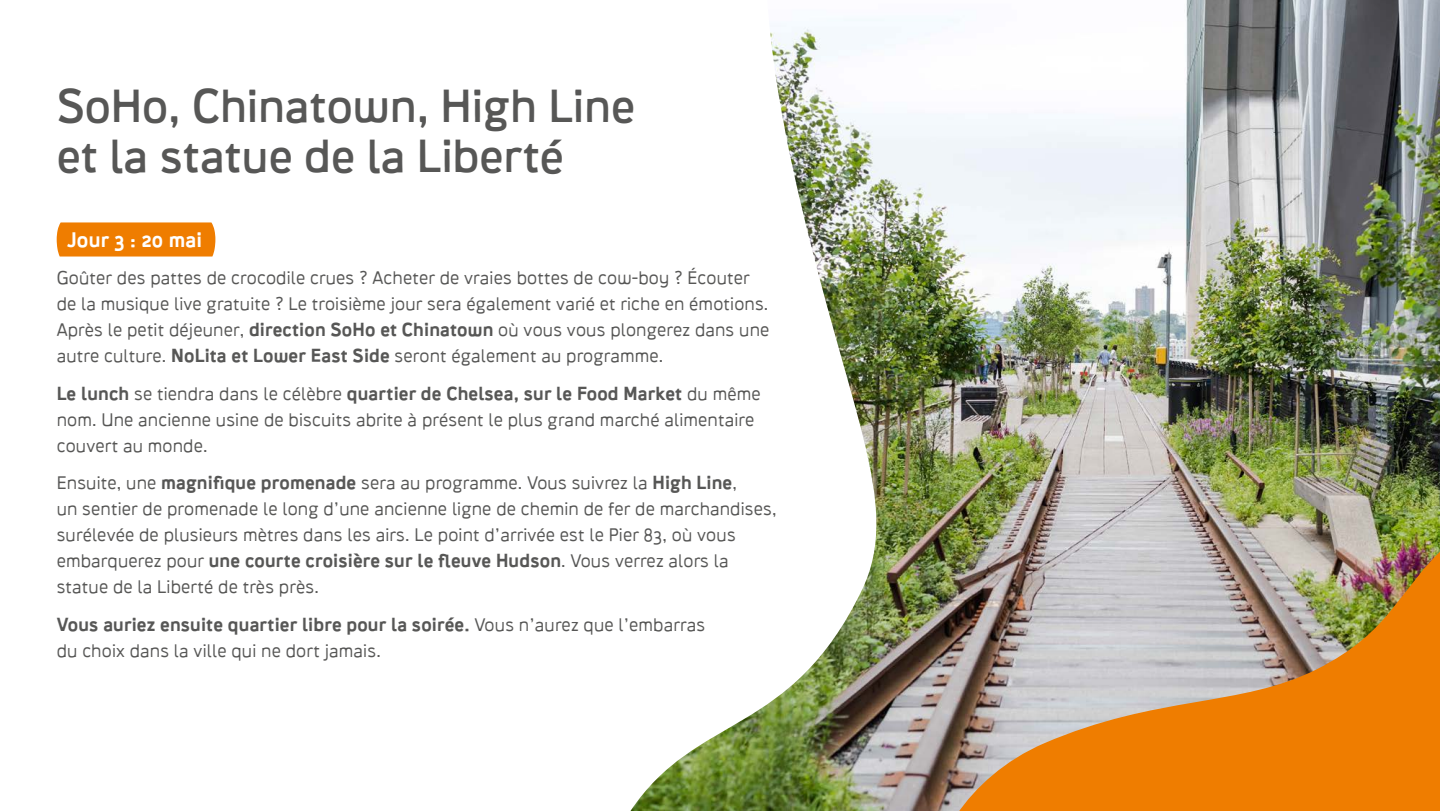
<style>
.page{position:relative;width:1440px;height:811px;background:#fff}
.page>*{position:absolute;margin:0;border:0;box-sizing:border-box;transform-origin:0 0}
.t1{font:46px/50px "Crank 8";color:#575756}
.t2{font:20px "Crank 8 Plus Two";letter-spacing:.01em;color:#fff}
.t3{font:18px/26px "Crank 8 Minus Two";letter-spacing:.01em;color:#575756}
.t4{font:18px "Crank 8 Plus Two";letter-spacing:.01em;color:#575756}
.s1{font-family:"Crank 8 Plus Two"}
.s2{font-family:"Crank 8 Minus Two"}
</style>
<div class="page">
<div style="left:57px;top:222px;width:158px;height:34px;background:#ef7d00"></div>
<img style="left:631px;top:0;width:809px;height:810px">
<img style="left:923px;top:497px;width:517px;height:313px">
<h1 class="t1" style="left:57px;top:80px;width:580px">SoHo, Chinatown, High Line et la statue de la Liberté</h1>
<p class="t2" style="left:67px;top:227px;width:136px">Jour 3 : 20 mai</p>
<p class="t3" style="left:57px;top:265px;width:714px">Goûter des pattes de crocodile crues ? Acheter de vraies bottes de cow-boy ? Écouter de la musique live gratuite ? Le troisième jour sera également varié et riche en émotions.<br>Après le petit déjeuner, <span class="s1">direction SoHo et Chinatown</span> où vous vous plongerez dans une autre culture. <span class="s1">NoLita et Lower East Side</span> seront également au programme.</p>
<p class="t4" style="left:57px;top:382px;width:705px">Le lunch <span class="s2">se tiendra dans le célèbre</span> quartier de Chelsea, sur le Food Market <span class="s2">du même</span></p>
<p class="t3" style="left:57px;top:406px;width:699px">nom. Une ancienne usine de biscuits abrite à présent le plus grand marché alimentaire couvert au monde.</p>
<p class="t3" style="left:57px;top:469px;width:721px">Ensuite, une <span class="s1">magnifique promenade</span> sera au programme. Vous suivrez la <span class="s1">High Line</span>,<br>un sentier de promenade le long d’une ancienne ligne de chemin de fer de marchandises, surélevée de plusieurs mètres dans les airs. Le point d’arrivée est le Pier 83, où vous</p>
<p class="t4" style="left:57px;top:549px;width:673px"><span class="s2">embarquerez pour</span> une courte croisière sur le fleuve Hudson<span class="s2">. Vous verrez alors la</span></p>
<p class="t3" style="left:57px;top:573px;width:264px">statue de la Liberté de très près.</p>
<p class="t4" style="left:57px;top:612px;width:650px">Vous auriez ensuite quartier libre pour la soirée. <span class="s2">Vous n’aurez que l’embarras</span></p>
<p class="t3" style="left:57px;top:637px;width:326px">du choix dans la ville qui ne dort jamais.</p>
</div>
